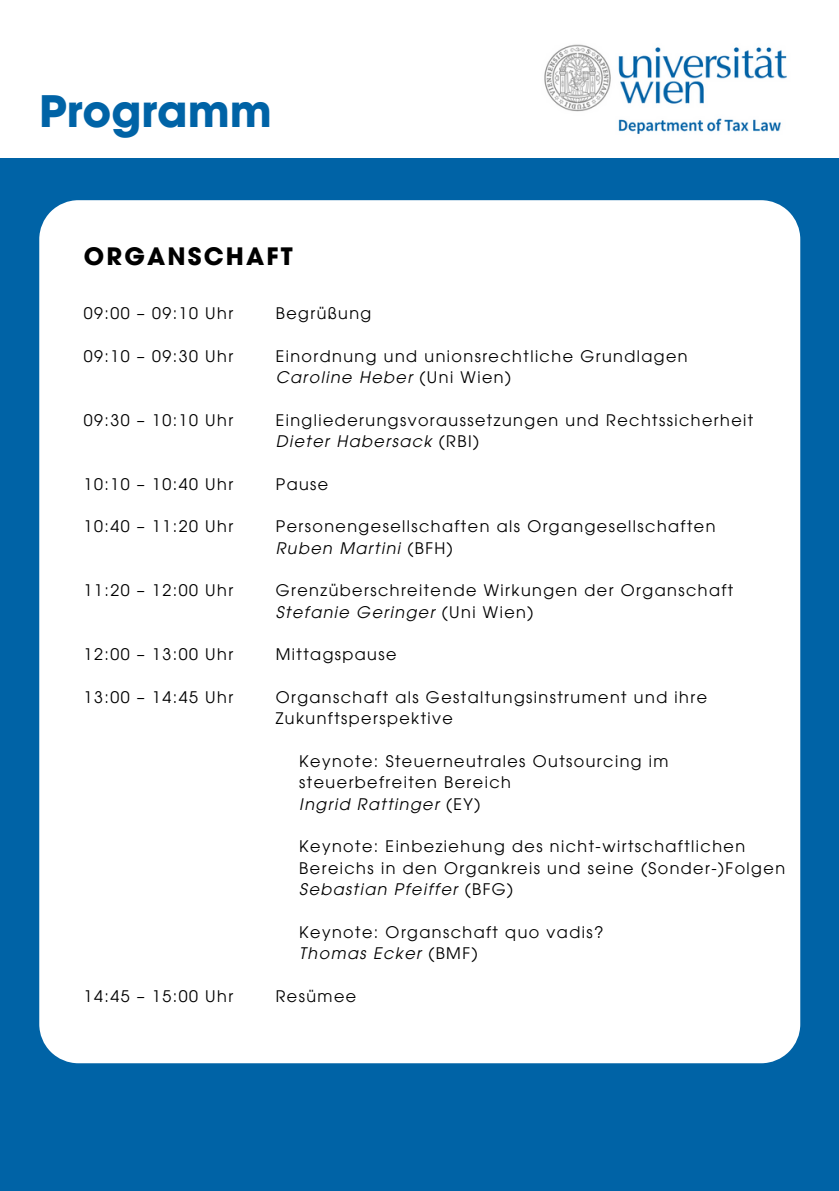
<style>
.page{position:relative;width:839px;height:1191px;background:#fff}
.page>*{position:absolute;margin:0;border:0;box-sizing:border-box;transform-origin:0 0}
.t1{font:700 43.4px "ITC Avant Garde Pro";color:#0063a6}
.t2{font:700 24px "ITC Avant Garde Pro";letter-spacing:.09em;color:#000}
.t3{font:16px "ITC Avant Garde Pro";letter-spacing:.09em;color:#000}
.t4{font:italic 16px "ITC Avant Garde Pro";letter-spacing:.09em;color:#000}
.s1{font-style:normal}
</style>
<div class="page">
<div style="left:0;top:158px;width:838px;height:1033px;background:#0063a6"></div>
<div style="left:39px;top:200px;width:761px;height:863px;background:#fff"></div>
<img style="left:544px;top:44px;width:243px;height:90px">
<p class="t1" style="left:39px;top:95px;width:234px">Programm</p>
<p class="t2" style="left:84px;top:247px;width:210px">ORGANSCHAFT</p>
<p class="t3" style="left:84px;top:307px;width:151px">09:00 – 09:10 Uhr</p>
<p class="t3" style="left:84px;top:350px;width:151px">09:10 – 09:30 Uhr</p>
<p class="t3" style="left:84px;top:414px;width:151px">09:30 – 10:10 Uhr</p>
<p class="t3" style="left:84px;top:478px;width:151px">10:10 – 10:40 Uhr</p>
<p class="t3" style="left:84px;top:520px;width:151px">10:40 – 11:20 Uhr</p>
<p class="t3" style="left:84px;top:584px;width:151px">11:20 – 12:00 Uhr</p>
<p class="t3" style="left:84px;top:648px;width:151px">12:00 – 13:00 Uhr</p>
<p class="t3" style="left:84px;top:691px;width:151px">13:00 – 14:45 Uhr</p>
<p class="t3" style="left:84px;top:990px;width:151px">14:45 – 15:00 Uhr</p>
<h2 class="t3" style="left:276px;top:307px;width:97px">Begrüßung</h2>
<p class="t3" style="left:276px;top:350px;width:413px">Einordnung und unionsrechtliche Grundlagen</p>
<p class="t4" style="left:276px;top:371px;width:237px">Caroline Heber <span class="s1">(Uni Wien)</span></p>
<p class="t3" style="left:276px;top:414px;width:479px">Eingliederungsvoraussetzungen und Rechtssicherheit</p>
<p class="t4" style="left:276px;top:435px;width:205px">Dieter Habersack <span class="s1">(RBI)</span></p>
<p class="t3" style="left:276px;top:478px;width:54px">Pause</p>
<p class="t3" style="left:276px;top:520px;width:441px">Personengesellschaften als Organgesellschaften</p>
<p class="t4" style="left:276px;top:542px;width:179px">Ruben Martini <span class="s1">(BFH)</span></p>
<p class="t3" style="left:276px;top:584px;width:459px">Grenzüberschreitende Wirkungen der Organschaft</p>
<p class="t4" style="left:276px;top:606px;width:259px">Stefanie Geringer <span class="s1">(Uni Wien)</span></p>
<p class="t3" style="left:276px;top:648px;width:122px">Mittagspause</p>
<p class="t3" style="left:276px;top:691px;width:433px">Organschaft als Gestaltungsinstrument und ihre</p>
<p class="t3" style="left:276px;top:712px;width:179px">Zukunftsperspektive</p>
<p class="t3" style="left:299px;top:755px;width:371px">Keynote: Steuerneutrales Outsourcing im</p>
<p class="t3" style="left:299px;top:776px;width:213px">steuerbefreiten Bereich</p>
<p class="t4" style="left:299px;top:798px;width:183px">Ingrid Rattinger <span class="s1">(EY)</span></p>
<p class="t3" style="left:299px;top:840px;width:447px">Keynote: Einbeziehung des nicht-wirtschaftlichen</p>
<p class="t3" style="left:299px;top:862px;width:487px">Bereichs in den Organkreis und seine (Sonder-)Folgen</p>
<p class="t4" style="left:299px;top:883px;width:215px">Sebastian Pfeiffer <span class="s1">(BFG)</span></p>
<p class="t3" style="left:299px;top:926px;width:306px">Keynote: Organschaft quo vadis?</p>
<p class="t4" style="left:299px;top:947px;width:180px">Thomas Ecker <span class="s1">(BMF)</span></p>
<p class="t3" style="left:276px;top:990px;width:82px">Resümee</p>
</div>
